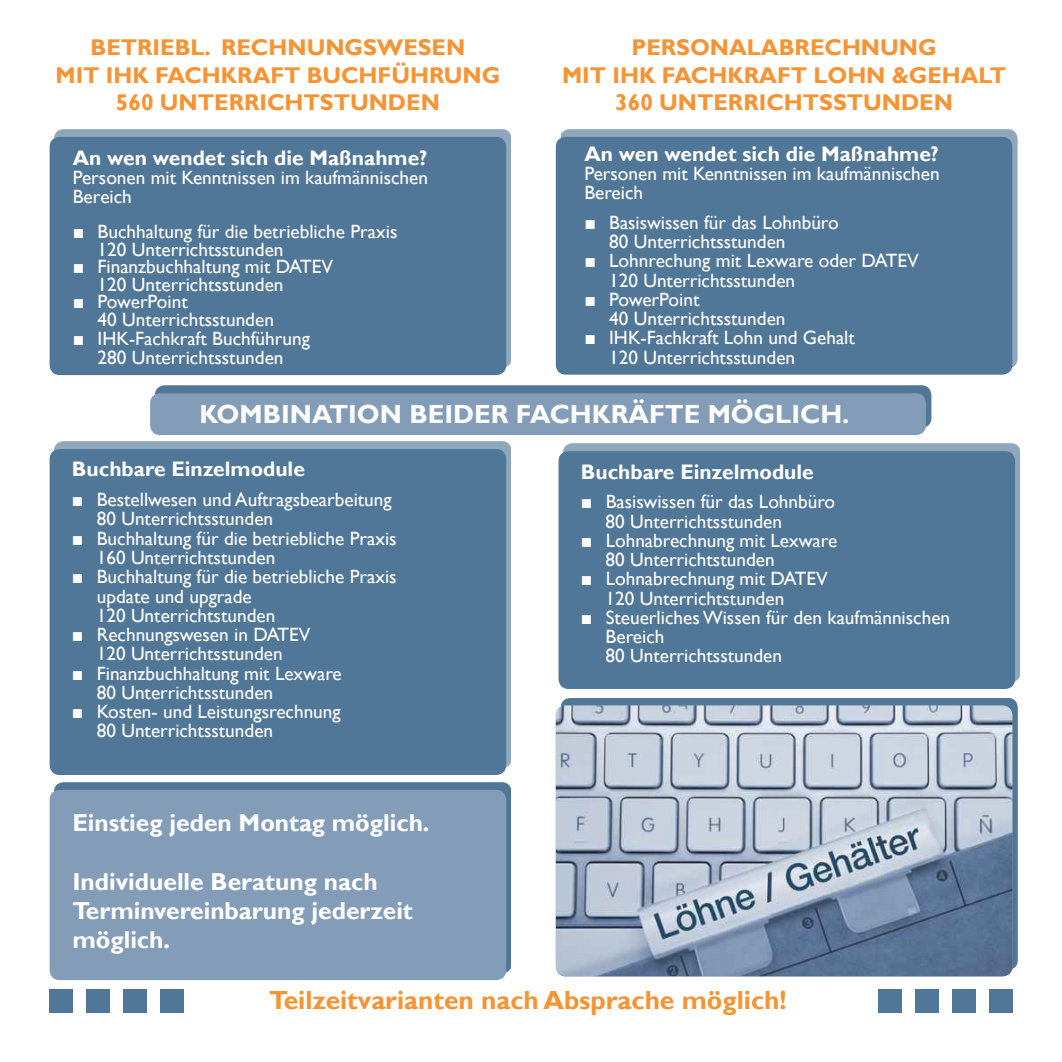
<style>
.page{position:relative;width:1062px;height:1062px;background:#fff}
.page>*{position:absolute;margin:0;border:0;box-sizing:border-box;transform-origin:0 0}
.t1{font:700 26.25px "Gill Sans";color:#f79332}
.t2{font:700 26.25px "Gill Sans";color:#fff}
.t3{font:700 24.5px "Gill Sans";color:#fff}
.t4{font:700 22.75px "Gill Sans";color:#f79332}
.t5{font:700 21px "Gill Sans";color:#fff}
.t6{font:19.25px/19.2px "Gill Sans";color:#fff}
.s1{font-family:"Arial"}
</style>
<div class="page">
<div style="left:878px;top:989px;width:23px;height:23px;background:#517798"></div>
<div style="left:915px;top:989px;width:23px;height:23px;background:#517798"></div>
<div style="left:952px;top:989px;width:23px;height:23px;background:#517798"></div>
<div style="left:989px;top:989px;width:23px;height:23px;background:#517798"></div>
<div style="left:50px;top:989px;width:23px;height:23px;background:#517798"></div>
<div style="left:86px;top:989px;width:24px;height:23px;background:#517798"></div>
<div style="left:123px;top:989px;width:23px;height:23px;background:#517798"></div>
<div style="left:160px;top:989px;width:23px;height:23px;background:#517798"></div>
<div style="left:54px;top:782px;width:457px;height:190px;background:#517798"></div>
<div style="left:50px;top:790px;width:456px;height:190px;background:#839db8;border-radius:10px"></div>
<div style="left:155px;top:385px;width:776px;height:42px;background:#517798"></div>
<div style="left:150px;top:393px;width:776px;height:42px;background:#839db8;border-radius:10px"></div>
<div style="left:54px;top:441px;width:457px;height:326px;background:#8ea7bc"></div>
<div style="left:50px;top:449px;width:456px;height:326px;background:#517798;border-radius:10px"></div>
<div style="left:54px;top:129px;width:457px;height:239px;background:#8ea7bc"></div>
<div style="left:50px;top:137px;width:456px;height:238px;background:#517798;border-radius:10px"></div>
<div style="left:560px;top:129px;width:457px;height:238px;background:#517798;opacity:.65"></div>
<div style="left:556px;top:137px;width:456px;height:238px;background:#517798;border-radius:10px"></div>
<div style="left:560px;top:698px;width:457px;height:271px;background:#517798"></div>
<img style="left:556px;top:705px;width:456px;height:271px">
<div style="left:563px;top:443px;width:457px;height:238px;background:#8ea7bc"></div>
<div style="left:558px;top:451px;width:457px;height:238px;background:#517798;border-radius:10px"></div>
<p class="t4" style="left:90px;top:34px;width:376px">BETRIEBL. RECHNUNGSWESEN</p>
<p class="t4" style="left:56px;top:61px;width:446px">MIT IHK FACHKRAFT BUCHFÜHRUNG</p>
<p class="t4" style="left:116px;top:89px;width:325px">560 UNTERRICHTSTUNDEN</p>
<p class="t5" style="left:73px;top:145px;width:356px">An wen wendet sich die Maßnahme?</p>
<p class="t6" style="left:73px;top:168px;width:357px">Personen mit Kenntnissen im kaufmännischen<br>Bereich</p>
<p class="t6" style="left:73px;top:222px;width:326px"><span class="s1">■</span> Buchhaltung für die betriebliche Praxis</p>
<p class="t6" style="left:98px;top:240px;width:187px">120 Unterrichtsstunden</p>
<p class="t6" style="left:73px;top:257px;width:262px"><span class="s1">■</span> Finanzbuchhaltung mit DATEV</p>
<p class="t6" style="left:98px;top:275px;width:187px">120 Unterrichtsstunden</p>
<p class="t6" style="left:73px;top:292px;width:117px"><span class="s1">■</span> PowerPoint</p>
<p class="t6" style="left:98px;top:310px;width:178px">40 Unterrichtsstunden</p>
<p class="t6" style="left:73px;top:329px;width:239px"><span class="s1">■</span> IHK-Fachkraft Buchführung</p>
<p class="t6" style="left:98px;top:348px;width:187px">280 Unterrichtsstunden</p>
<p class="t4" style="left:631px;top:34px;width:306px">PERSONALABRECHNUNG</p>
<p class="t4" style="left:562px;top:61px;width:445px">MIT IHK FACHKRAFT LOHN &amp;GEHALT</p>
<p class="t4" style="left:615px;top:89px;width:339px">360 UNTERRICHTSSTUNDEN</p>
<p class="t5" style="left:584px;top:141px;width:356px">An wen wendet sich die Maßnahme?</p>
<p class="t6" style="left:584px;top:164px;width:357px">Personen mit Kenntnissen im kaufmännischen<br>Bereich</p>
<p class="t6" style="left:584px;top:213px;width:256px"><span class="s1">■</span> Basiswissen für das Lohnbüro</p>
<p class="t6" style="left:609px;top:232px;width:178px">80 Unterrichtsstunden</p>
<p class="t6" style="left:584px;top:252px;width:336px"><span class="s1">■</span> Lohnrechung mit Lexware oder DATEV</p>
<p class="t6" style="left:609px;top:271px;width:187px">120 Unterrichtsstunden</p>
<p class="t6" style="left:584px;top:290px;width:117px"><span class="s1">■</span> PowerPoint</p>
<p class="t6" style="left:609px;top:309px;width:178px">40 Unterrichtsstunden</p>
<p class="t6" style="left:584px;top:329px;width:272px"><span class="s1">■</span> IHK-Fachkraft Lohn und Gehalt</p>
<p class="t6" style="left:609px;top:348px;width:187px">120 Unterrichtsstunden</p>
<p class="t2" style="left:199px;top:398px;width:651px">KOMBINATION BEIDER FACHKRÄFTE MÖGLICH.</p>
<p class="t5" style="left:72px;top:457px;width:234px">Buchbare Einzelmodule</p>
<p class="t6" style="left:72px;top:490px;width:321px"><span class="s1">■</span> Bestellwesen und Auftragsbearbeitung</p>
<p class="t6" style="left:97px;top:510px;width:178px">80 Unterrichtsstunden</p>
<p class="t6" style="left:72px;top:529px;width:326px"><span class="s1">■</span> Buchhaltung für die betriebliche Praxis</p>
<p class="t6" style="left:97px;top:548px;width:180px">160 Unterrichtstunden</p>
<p class="t6" style="left:72px;top:567px;width:326px"><span class="s1">■</span> Buchhaltung für die betriebliche Praxis</p>
<p class="t6" style="left:97px;top:587px;width:157px">update und upgrade</p>
<p class="t6" style="left:97px;top:606px;width:180px">120 Unterrichtstunden</p>
<p class="t6" style="left:72px;top:625px;width:240px"><span class="s1">■</span> Rechnungswesen in DATEV</p>
<p class="t6" style="left:97px;top:644px;width:187px">120 Unterrichtsstunden</p>
<p class="t6" style="left:72px;top:664px;width:271px"><span class="s1">■</span> Finanzbuchhaltung mit Lexware</p>
<p class="t6" style="left:97px;top:683px;width:178px">80 Unterrichtsstunden</p>
<p class="t6" style="left:72px;top:702px;width:270px"><span class="s1">■</span> Kosten- und Leistungsrechnung</p>
<p class="t6" style="left:97px;top:721px;width:178px">80 Unterrichtsstunden</p>
<p class="t3" style="left:72px;top:807px;width:359px">Einstieg jeden Montag möglich.</p>
<p class="t3" style="left:72px;top:866px;width:307px">Individuelle Beratung nach</p>
<p class="t3" style="left:72px;top:896px;width:342px">Terminvereinbarung jederzeit</p>
<p class="t3" style="left:72px;top:925px;width:99px">möglich.</p>
<p class="t5" style="left:581px;top:459px;width:234px">Buchbare Einzelmodule</p>
<p class="t6" style="left:581px;top:492px;width:256px"><span class="s1">■</span> Basiswissen für das Lohnbüro</p>
<p class="t6" style="left:605px;top:512px;width:178px">80 Unterrichtsstunden</p>
<p class="t6" style="left:581px;top:531px;width:258px"><span class="s1">■</span> Lohnabrechnung mit Lexware</p>
<p class="t6" style="left:605px;top:550px;width:170px">80 Unterrichtstunden</p>
<p class="t6" style="left:581px;top:569px;width:248px"><span class="s1">■</span> Lohnabrechnung mit DATEV</p>
<p class="t6" style="left:605px;top:589px;width:180px">120 Unterrichtstunden</p>
<p class="t6" style="left:581px;top:608px;width:371px"><span class="s1">■</span> Steuerliches Wissen für den kaufmännischen</p>
<p class="t6" style="left:605px;top:627px;width:60px">Bereich</p>
<p class="t6" style="left:605px;top:646px;width:178px">80 Unterrichtsstunden</p>
<p class="t1" style="left:269px;top:984px;width:519px">Teilzeitvarianten nach Absprache möglich!</p>
</div>
